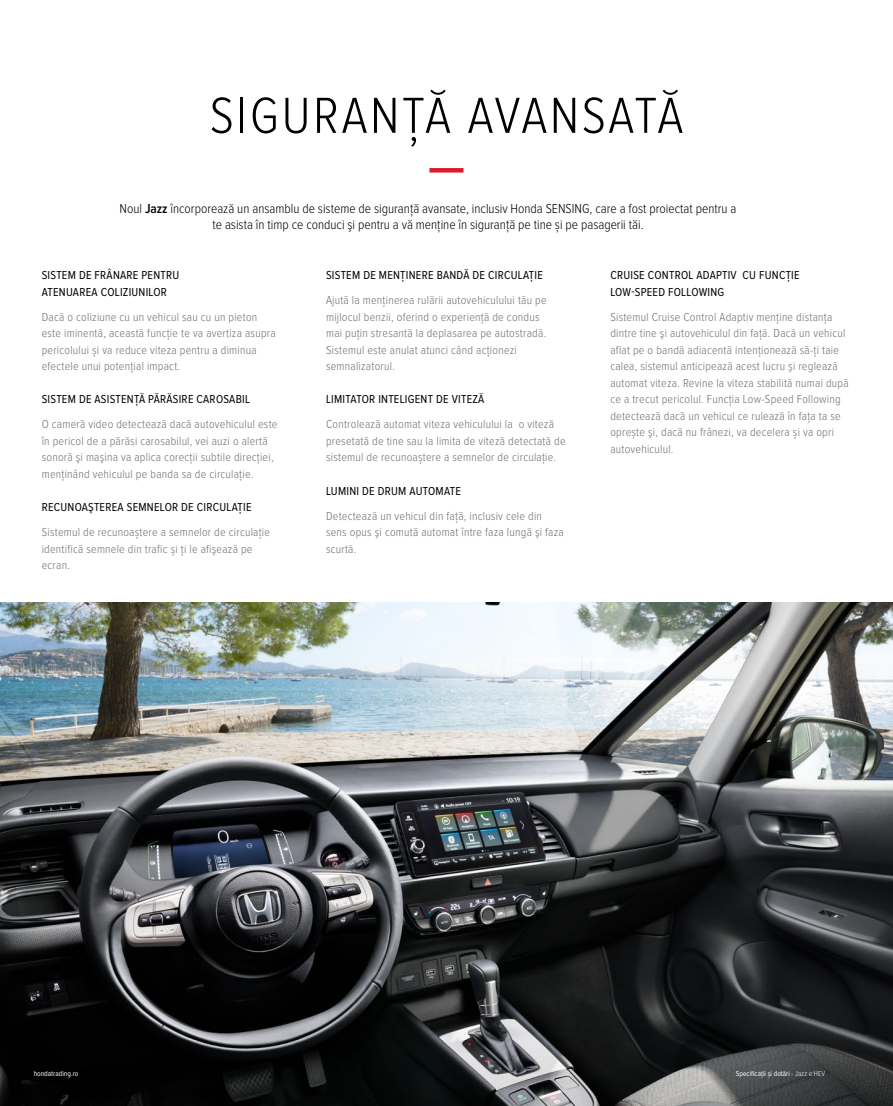
<style>
.page{position:relative;width:893px;height:1106px;background:#fff}
.page>*{position:absolute;margin:0;border:0;box-sizing:border-box;transform-origin:0 0}
.t1{font:300 52.5px "Proxima Nova Cond";letter-spacing:.05em;color:#000}
.t2{font:300 13.5px/16.2px "Proxima Nova Cond";color:#000;text-align:center}
.t3{font:300 12px/16.5px "Proxima Nova Cond";letter-spacing:.02em;color:#6d6e71}
.t4{font:12px/16.5px "Proxima Nova Cond";letter-spacing:.02em;color:#000}
.t5{font:7.5px "Proxima Nova Cond";color:#fff}
.s1{font-weight:600}
.s2{font-weight:300}
</style>
<div class="page">
<img style="left:0;top:603px;width:893px;height:503px">
<hr style="left:429px;top:168px;width:34px;height:4px;background:#db192b">
<h1 class="t1" style="left:210px;top:86px;width:475px">SIGURANȚĂ AVANSATĂ</h1>
<p class="t2" style="left:120px;top:200px;width:618px">Noul <span class="s1">Jazz</span> încorporează un ansamblu de sisteme de siguranţă avansate, inclusiv Honda SENSING, care a fost proiectat pentru a te asista în timp ce conduci şi pentru a vă menține în siguranță pe tine și pe pasagerii tăi.</p>
<p class="t4" style="left:42px;top:267px;width:139px">SISTEM DE FRÂNARE PENTRU<br>ATENUAREA COLIZIUNILOR</p>
<p class="t3" style="left:42px;top:309px;width:235px">Dacă o coliziune cu un vehicul sau cu un pieton este iminentă, această funcţie te va avertiza asupra pericolului și va reduce viteza pentru a diminua efectele unui potențial impact.</p>
<p class="t4" style="left:42px;top:391px;width:210px">SISTEM DE ASISTENȚĂ PĂRĂSIRE CAROSABIL</p>
<p class="t3" style="left:42px;top:416px;width:237px">O cameră video detectează dacă autovehiculul este în pericol de a părăsi carosabilul, vei auzi o alertă sonoră şi maşina va aplica corecții subtile direcţiei, menţinând vehiculul pe banda sa de circulaţie.</p>
<p class="t4" style="left:42px;top:499px;width:211px">RECUNOAŞTEREA SEMNELOR DE CIRCULAŢIE</p>
<p class="t3" style="left:42px;top:524px;width:230px">Sistemul de recunoaștere a semnelor de circulaţie identifică semnele din trafic și ţi le afişează pe ecran.</p>
<p class="t4" style="left:326px;top:267px;width:218px">SISTEM DE MENŢINERE BANDĂ DE CIRCULAŢIE</p>
<p class="t3" style="left:326px;top:292px;width:222px">Ajută la menținerea rulării autovehiculului tău pe mijlocul benzii, oferind o experiență de condus mai puțin stresantă la deplasarea pe autostradă.<br>Sistemul este anulat atunci când acționezi semnalizatorul.</p>
<p class="t4" style="left:326px;top:391px;width:160px">LIMITATOR INTELIGENT DE VITEZĂ</p>
<p class="t3" style="left:326px;top:416px;width:241px">Controlează automat viteza vehiculului la o viteză presetată de tine sau la limita de viteză detectată de sistemul de recunoaștere a semnelor de circulaţie.</p>
<p class="t4" style="left:326px;top:482px;width:137px">LUMINI DE DRUM AUTOMATE</p>
<p class="t3" style="left:326px;top:507px;width:239px">Detectează un vehicul din faţă, inclusiv cele din sens opus şi comută automat între faza lungă şi faza scurtă.</p>
<p class="t4" style="left:610px;top:267px;width:191px">CRUISE CONTROL ADAPTIV CU FUNCŢIE<br>LOW-SPEED FOLLOWING</p>
<p class="t3" style="left:610px;top:309px;width:240px">Sistemul Cruise Control Adaptiv menține distanța dintre tine şi autovehiculul din faţă. Dacă un vehicul aflat pe o bandă adiacentă intenţionează să-ţi taie calea, sistemul anticipează acest lucru şi reglează automat viteza. Revine la viteza stabilită numai după ce a trecut pericolul. Funcţia Low-Speed Following detectează dacă un vehicul ce rulează în faţa ta se oprește şi, dacă nu frânezi, va decelera și va opri autovehiculul.</p>
<p class="t5" style="left:34px;top:1068px;width:46px">hondatrading.ro</p>
<p class="t5" style="left:736px;top:1068px;width:91px">Specificații și dotări <span class="s2">- Jazz e:HEV</span></p>
</div>
